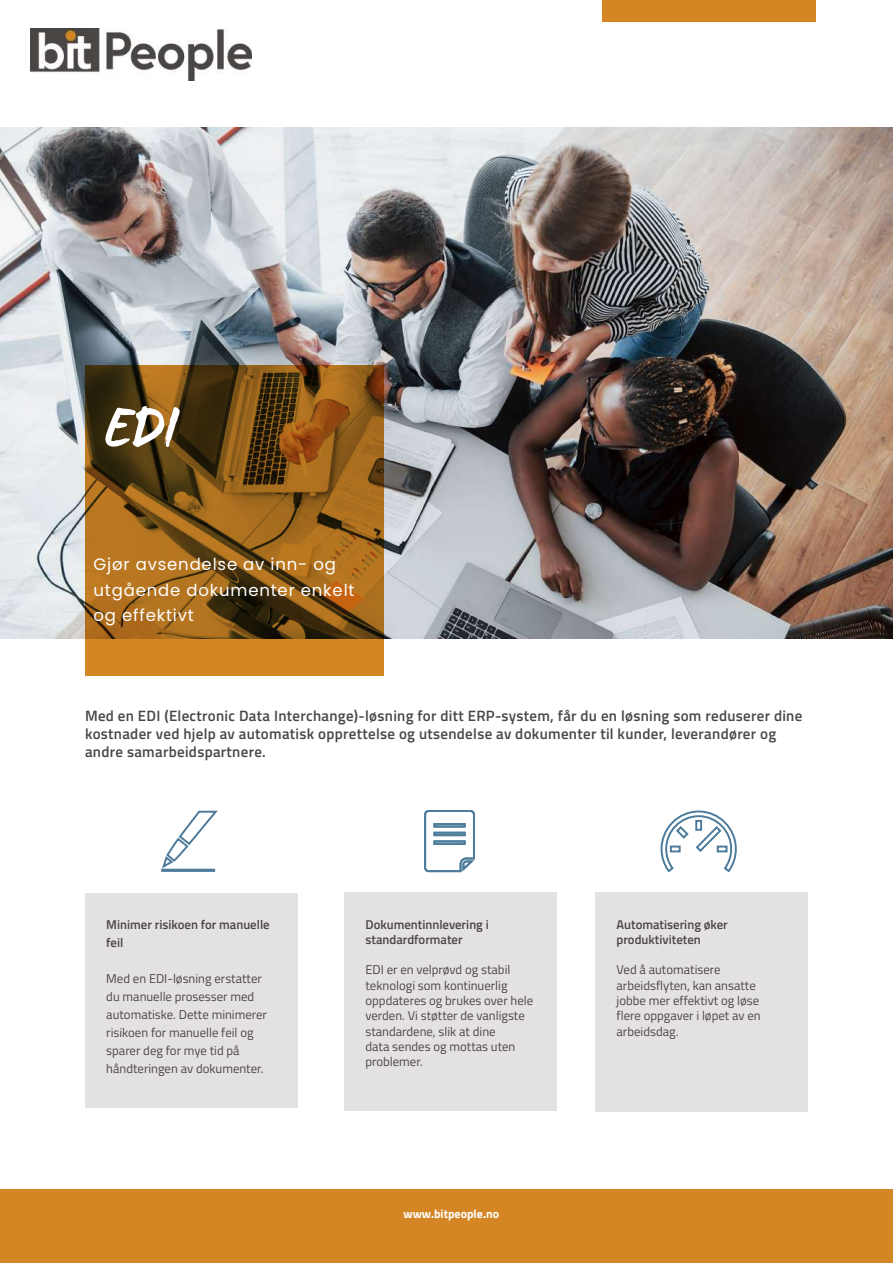
<style>
.page{position:relative;width:893px;height:1263px;background:#fff}
.page>*{position:absolute;margin:0;border:0;box-sizing:border-box;transform-origin:0 0}
.t1{font:64.5px "THEREALMAGAZINE1";color:#fff}
.t2{font:16.5px/25.5px "Poppins";letter-spacing:.05em;color:#fff}
.t3{font:600 15px/18px "Titillium Web";letter-spacing:.02em;color:#484848}
.t4{font:12.75px/15.3px "Titillium Web";color:#4a4645}
.t5{font:600 12.75px/15.3px "Titillium Web";color:#4a4645}
.t6{font:700 12px "Titillium Web";color:#fff}
</style>
<div class="page">
<img style="left:0;top:128px;width:893px;height:511px">
<svg style="left:85px;top:366px;width:298px;height:310px;background:#8a5a19"></svg>
<div style="left:0;top:1189px;width:893px;height:74px;background:#d48625"></div>
<div style="left:602px;top:0;width:214px;height:21px;background:#d48625"></div>
<img style="left:30px;top:29px;width:221px;height:52px">
<div style="left:85px;top:893px;width:213px;height:215px;background:#e4e2e1"></div>
<div style="left:344px;top:893px;width:213px;height:218px;background:#e4e2e1"></div>
<div style="left:595px;top:893px;width:213px;height:219px;background:#e4e2e1"></div>
<svg style="left:161px;top:810px;width:57px;height:62px"></svg>
<svg style="left:424px;top:810px;width:51px;height:63px"></svg>
<svg style="left:660px;top:810px;width:77px;height:63px"></svg>
<h1 class="t1" style="left:106px;top:392px;width:74px">EDI</h1>
<p class="t2" style="left:94px;top:551px;width:263px">Gjør avsendelse av inn- og utgående dokumenter enkelt og effektivt</p>
<p class="t3" style="left:85px;top:706px;width:719px">Med en EDI (Electronic Data Interchange)-løsning for ditt ERP-system, får du en løsning som reduserer dine kostnader ved hjelp av automatisk opprettelse og utsendelse av dokumenter til kunder, leverandører og andre samarbeidspartnere.</p>
<p class="t5" style="left:106px;top:914px;width:165px;line-height:18px">Minimer risikoen for manuelle feil</p>
<p class="t4" style="left:106px;top:968px;width:162px;line-height:18px">Med en EDI-løsning erstatter du manuelle prosesser med automatiske. Dette minimerer risikoen for manuelle feil og sparer deg for mye tid på håndteringen av dokumenter.</p>
<p class="t5" style="left:365px;top:916px;width:125px">Dokumentinnlevering i standardformater</p>
<p class="t4" style="left:365px;top:962px;width:169px">EDI er en velprøvd og stabil teknologi som kontinuerlig oppdateres og brukes over hele verden. Vi støtter de vanligste standardene, slik at dine<br>data sendes og mottas uten problemer.</p>
<p class="t6" style="left:403px;top:1204px;width:97px">www.bitpeople.no</p>
<p class="t5" style="left:617px;top:916px;width:113px">Automatisering øker produktiviteten</p>
<p class="t4" style="left:617px;top:962px;width:146px">Ved å automatisere arbeidsflyten, kan ansatte jobbe mer effektivt og løse flere oppgaver i løpet av en arbeidsdag.</p>
</div>
